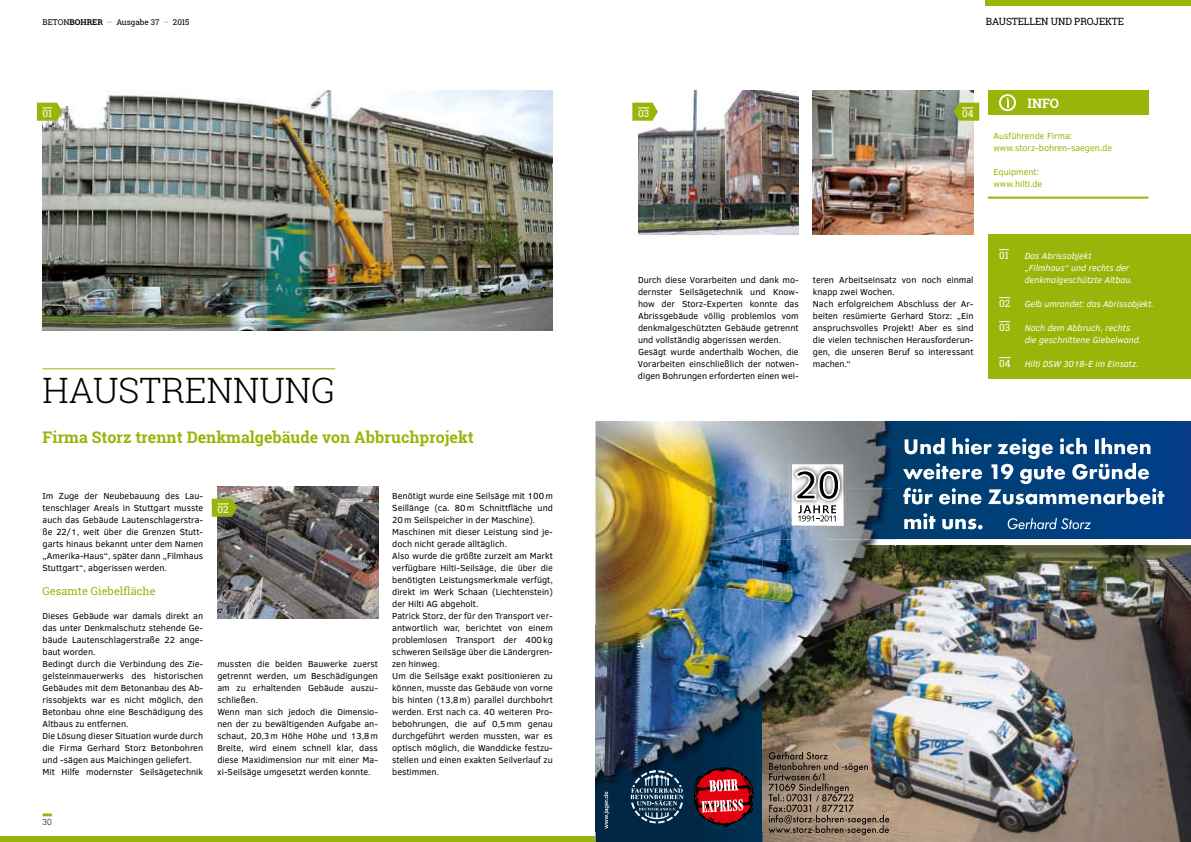
<style>
.page{position:relative;width:1191px;height:842px;background:#fff}
.page>*{position:absolute;margin:0;border:0;box-sizing:border-box;transform-origin:0 0}
.t1{font:300 35px "Roboto Slab";color:#000}
.t2{font:700 16px "Roboto Slab";color:#9bb409}
.t3{font:700 13px "Roboto Slab";color:#fff}
.t4{font:11px "Roboto Slab";color:#9bb409}
.t5{font:10px "Roboto Slab";letter-spacing:-.01em;color:#000}
.t6{font:10px "Roboto Slab";color:#fff}
.t7{font:9px/12px "Clear Sans";color:#000}
.t8{font:italic 9px/12px "Clear Sans";color:#fff}
.t9{font:9px/12px "Clear Sans";color:#9bb409}
.t10{font:300 8.5px "Roboto Slab";color:#000}
.t11{font:8px "Roboto Slab";color:#000}
.s1{font-weight:700}
.s2{color:#9bb409}
</style>
<div class="page">
<div style="left:0;top:836px;width:595px;height:6px;background:#9bb409"></div>
<svg style="left:43px;top:813px;width:9px;height:3px"></svg>
<img style="left:43px;top:91px;width:510px;height:240px">
<hr style="left:43px;top:368px;width:292px;height:1px;background:#9bb409">
<svg style="left:37px;top:103px;width:25px;height:18px"></svg>
<img style="left:217px;top:487px;width:161px;height:132px">
<svg style="left:212px;top:499px;width:25px;height:18px"></svg>
<div style="left:986px;top:0;width:205px;height:6px;background:#9bb409"></div>
<hr style="left:987px;top:197px;width:161px;height:2px;background:#9bb409">
<div style="left:987px;top:91px;width:161px;height:24px;background:#9bb409"></div>
<svg style="left:999px;top:94px;width:17px;height:17px"></svg>
<div style="left:987px;top:235px;width:204px;height:144px;background:#9bb409"></div>
<svg style="left:595px;top:421px;width:596px;height:421px;background:#013c78"></svg>
<img style="left:763px;top:558px;width:428px;height:284px">
<img style="left:896px;top:545px;width:295px;height:13px">
<div style="left:775px;top:539px;width:416px;height:6px;background:#fff"></div>
<img style="left:894px;top:421px;width:2px;height:118px">
<img style="left:861px;top:558px;width:35px;height:238px">
<svg style="left:894px;top:539px;width:2px;height:19px"></svg>
<img style="left:595px;top:796px;width:299px;height:35px">
<img style="left:595px;top:421px;width:197px;height:204px">
<img style="left:792px;top:421px;width:102px;height:67px">
<img style="left:826px;top:488px;width:68px;height:51px">
<img style="left:792px;top:526px;width:34px;height:13px">
<img style="left:595px;top:625px;width:168px;height:171px">
<img style="left:763px;top:542px;width:98px;height:254px">
<img style="left:777px;top:545px;width:117px;height:13px">
<img style="left:775px;top:539px;width:119px;height:6px">
<svg style="left:694px;top:765px;width:61px;height:63px;background:#812b3a"></svg>
<svg style="left:604px;top:792px;width:5px;height:37px"></svg>
<svg style="left:768px;top:752px;width:121px;height:83px;background:#8b7a69"></svg>
<div style="left:791px;top:464px;width:52px;height:62px;background:#fff"></div>
<img style="left:789px;top:462px;width:57px;height:45px">
<img style="left:792px;top:464px;width:51px;height:43px">
<svg style="left:792px;top:467px;width:49px;height:54px"></svg>
<svg style="left:904px;top:513px;width:187px;height:16px;background:#3a6b97"></svg>
<svg style="left:903px;top:438px;width:261px;height:66px"></svg>
<svg style="left:630px;top:770px;width:53px;height:53px;background:#39576d"></svg>
<img style="left:638px;top:91px;width:160px;height:144px">
<img style="left:813px;top:91px;width:160px;height:144px">
<svg style="left:632px;top:103px;width:26px;height:18px"></svg>
<svg style="left:953px;top:103px;width:26px;height:18px"></svg>
<p class="t11" style="left:43px;top:16px;width:148px">BETON<span class="s1">BOHRER</span> <span class="s2">–</span> Ausgabe 37 <span class="s2">–</span> 2015</p>
<p class="t6" style="left:43px;top:106px;width:11px">01</p>
<h1 class="t1" style="left:43px;top:367px;width:294px">HAUSTRENNUNG</h1>
<h2 class="t2" style="left:43px;top:427px;width:433px">Firma Storz trennt Denkmalgebäude von Abbruchprojekt</h2>
<p class="t7" style="left:43px;top:489px;width:162px;text-align:justify">Im Zuge der Neubebauung des Lau&shy;tenschlager Areals in Stuttgart musste auch das Gebäude Lautenschlagerstra&shy;ße 22/1, weit über die Grenzen Stutt&shy;garts hinaus bekannt unter dem Namen „Amerika-Haus“, später dann „Filmhaus Stuttgart“, abgerissen werden.</p>
<p class="t4" style="left:43px;top:583px;width:115px">Gesamte Giebelfläche</p>
<p class="t7" style="left:42px;top:609px;width:162px">Dieses Gebäude war damals direkt an das unter Denkmalschutz stehende Ge&shy;bäude Lautenschlagerstraße 22 ange&shy;baut worden.<br>Bedingt durch die Verbindung des Zie&shy;gelsteinmauerwerks des historischen Gebäudes mit dem Betonanbau des Ab&shy;rissobjekts war es nicht möglich, den Betonbau ohne eine Beschädigung des Altbaus zu entfernen.<br>Die Lösung dieser Situation wurde durch die Firma Gerhard Storz Betonbohren und -sägen aus Maichingen geliefert.<br>Mit Hilfe modernster Seilsägetechnik</p>
<p class="t6" style="left:217px;top:502px;width:13px">02</p>
<p class="t7" style="left:217px;top:657px;width:162px">mussten die beiden Bauwerke zuerst getrennt werden, um Beschädigungen am zu erhaltenden Gebäude auszu&shy;schließen.<br>Wenn man sich jedoch die Dimensio&shy;nen der zu bewältigenden Aufgabe an&shy;schaut, 20,3m Höhe Höhe und 13,8m Breite, wird einem schnell klar, dass diese Maxidimension nur mit einer Ma&shy;xi-Seilsäge umgesetzt werden konnte.</p>
<p class="t7" style="left:392px;top:489px;width:162px">Benötigt wurde eine Seilsäge mit 100m Seillänge (ca. 80m Schnittfläche und 20m Seilspeicher in der Maschine).<br>Maschinen mit dieser Leistung sind je&shy;doch nicht gerade alltäglich.<br>Also wurde die größte zurzeit am Markt verfügbare Hilti-Seilsäge, die über die benötigten Leistungsmerkmale verfügt, direkt im Werk Schaan (Liechtenstein) der Hilti AG abgeholt.<br>Patrick Storz, der für den Transport ver&shy;antwortlich war, berichtet von einem problemlosen Transport der 400kg schweren Seilsäge über die Ländergren&shy;zen hinweg.<br>Um die Seilsäge exakt positionieren zu können, musste das Gebäude von vorne bis hinten (13,8m) parallel durchbohrt werden. Erst nach ca. 40 weiteren Pro&shy;bebohrungen, die auf 0,5mm genau durchgeführt werden mussten, war es optisch möglich, die Wanddicke festzu&shy;stellen und einen exakten Seilverlauf zu bestimmen.</p>
<p class="t10" style="left:43px;top:816px;width:11px">30</p>
<p class="t5" style="left:986px;top:14px;width:140px">BAUSTELLEN UND PROJEKTE</p>
<p class="t6" style="left:638px;top:106px;width:13px">03</p>
<p class="t6" style="left:962px;top:106px;width:13px">04</p>
<h3 class="t3" style="left:1027px;top:94px;width:33px">INFO</h3>
<p class="t9" style="left:993px;top:129px;width:120px">Ausführende Firma: www.storz-bohren-saegen.de</p>
<p class="t9" style="left:993px;top:165px;width:50px">Equipment: www.hilti.de</p>
<p class="t7" style="left:638px;top:273px;width:162px">Durch diese Vorarbeiten und dank mo&shy;dernster Seilsägetechnik und Know&shy;how der Storz-Experten konnte das Abrissgebäude völlig problemlos vom denkmalgeschützten Gebäude getrennt und vollständig abgerissen werden.<br>Gesägt wurde anderthalb Wochen, die Vorarbeiten einschließlich der notwen&shy;digen Bohrungen erforderten einen wei-</p>
<p class="t7" style="left:813px;top:273px;width:162px">teren Arbeitseinsatz von noch einmal knapp zwei Wochen.<br>Nach erfolgreichem Abschluss der Ar&shy;beiten resümierte Gerhard Storz: „Ein anspruchsvolles Projekt! Aber es sind die vielen technischen Herausforderun&shy;gen, die unseren Beruf so interessant machen.“</p>
<p class="t6" style="left:999px;top:248px;width:11px">01</p>
<p class="t6" style="left:999px;top:296px;width:13px">02</p>
<p class="t6" style="left:999px;top:320px;width:13px">03</p>
<p class="t6" style="left:999px;top:356px;width:13px">04</p>
<p class="t8" style="left:1024px;top:249px;width:110px">Das Abrissobjekt „Filmhaus“ und rechts der denkmalgeschützte Altbau.</p>
<p class="t8" style="left:1024px;top:297px;width:131px">Gelb umrandet: das Abrissobjekt.</p>
<p class="t8" style="left:1024px;top:321px;width:118px">Nach dem Abbruch, rechts die geschnittene Giebelwand.</p>
<p class="t8" style="left:1024px;top:357px;width:115px">Hilti DSW 3018-E im Einsatz.</p>
</div>
